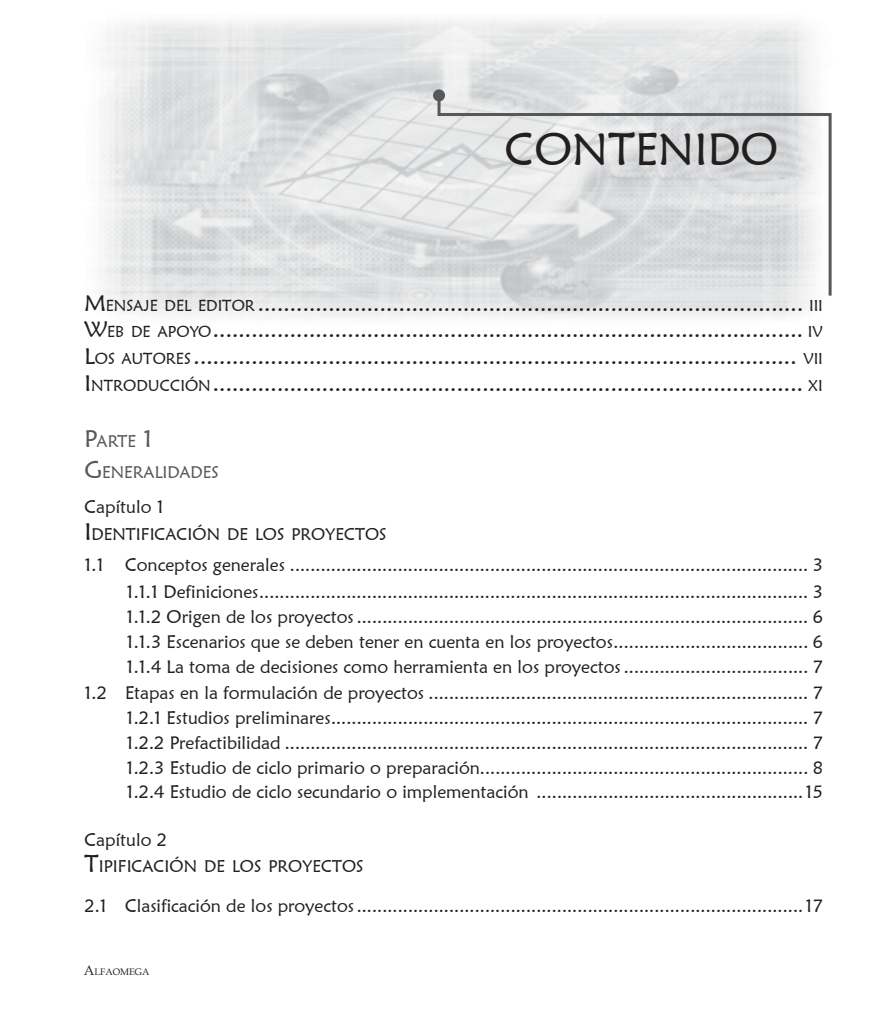
<style>
.page{position:relative;width:891px;height:1018px;background:#fff}
.page>*{position:absolute;margin:0;border:0;box-sizing:border-box;transform-origin:0 0}
.t1{font:45px "Maiandra GD";color:#231f20}
.t2{font:22.5px/26.7px "Maiandra GD";color:#231f20;text-align:justify}
.t3{font:18px/25.5px "Maiandra GD";color:#231f20;text-align:right}
.t4{font:16.8px "Maiandra GD";color:#231f20}
.t5{font:16.8px/31px "Maiandra GD";color:#57585a}
.t6{font:9.45px "Book Antiqua";color:#231f20}
.s1{font-size:15.75px}
.s2{font-size:24px}
.s3{font-size:13.5px}
</style>
<div class="page">
<img style="left:99px;top:20px;width:712px;height:297px">
<svg style="left:436px;top:92px;width:396px;height:207px;background:#dcddde"></svg>
<div style="left:433px;top:89px;width:12px;height:12px;background:#57585a;border-radius:50%"></div>
<h1 class="t1" style="left:505px;top:122px;width:275px">CONTENIDO</h1>
<p class="t2" style="left:84px;top:289px;width:740px">M<span class="s1">ENSAJE DEL EDITOR</span> ..................................................................................... <span class="s1">III </span>W<span class="s1">EB DE APOYO</span> ............................................................................................ <span class="s1">IV </span>L<span class="s1">OS AUTORES</span> .............................................................................................. <span class="s1">VII </span>I<span class="s1">NTRODUCCIÓN</span> ............................................................................................ <span class="s1">XI</span></p>
<p class="t5" style="left:84px;top:425px;width:136px"><span class="s2">P</span>ARTE <span class="s2">1<br></span><span class="s2">G</span>ENERALIDADES</p>
<p class="t3" style="left:84px;top:494px;width:81px">Capítulo 1</p>
<p class="t4" style="left:84px;top:524px;width:303px"><span class="s2">I</span>DENTIFICACIÓN DE LOS PROYECTOS</p>
<p class="t3" style="left:84px;top:552px;width:740px">1.1 Conceptos generales ..................................................................................................... 3<br>1.1.1 Definiciones ........................................................................................................... 3<br>1.1.2 Origen de los proyectos ........................................................................................ 6<br>1.1.3 Escenarios que se deben tener en cuenta en los proyectos ...................................... 6<br>1.1.4 La toma de decisiones como herramienta en los proyectos .................................... 7<br>1.2 Etapas en la formulación de proyectos .......................................................................... 7<br>1.2.1 Estudios preliminares ............................................................................................. 7<br>1.2.2 Prefactibilidad ...................................................................................................... 7<br>1.2.3 Estudio de ciclo primario o preparación................................................................ 8</p>
<p class="t3" style="left:126px;top:778px;width:697px">1.2.4 Estudio de ciclo secundario o implementación ....................................................15</p>
<p class="t3" style="left:84px;top:826px;width:84px">Capítulo 2</p>
<p class="t4" style="left:84px;top:856px;width:280px"><span class="s2">T</span>IPIFICACIÓN DE LOS PROYECTOS</p>
<p class="t3" style="left:84px;top:892px;width:739px">2.1 Clasificación de los proyectos .......................................................................................17</p>
<p class="t6" style="left:84px;top:965px;width:67px"><span class="s3">A</span>LFAOMEGA</p>
</div>
